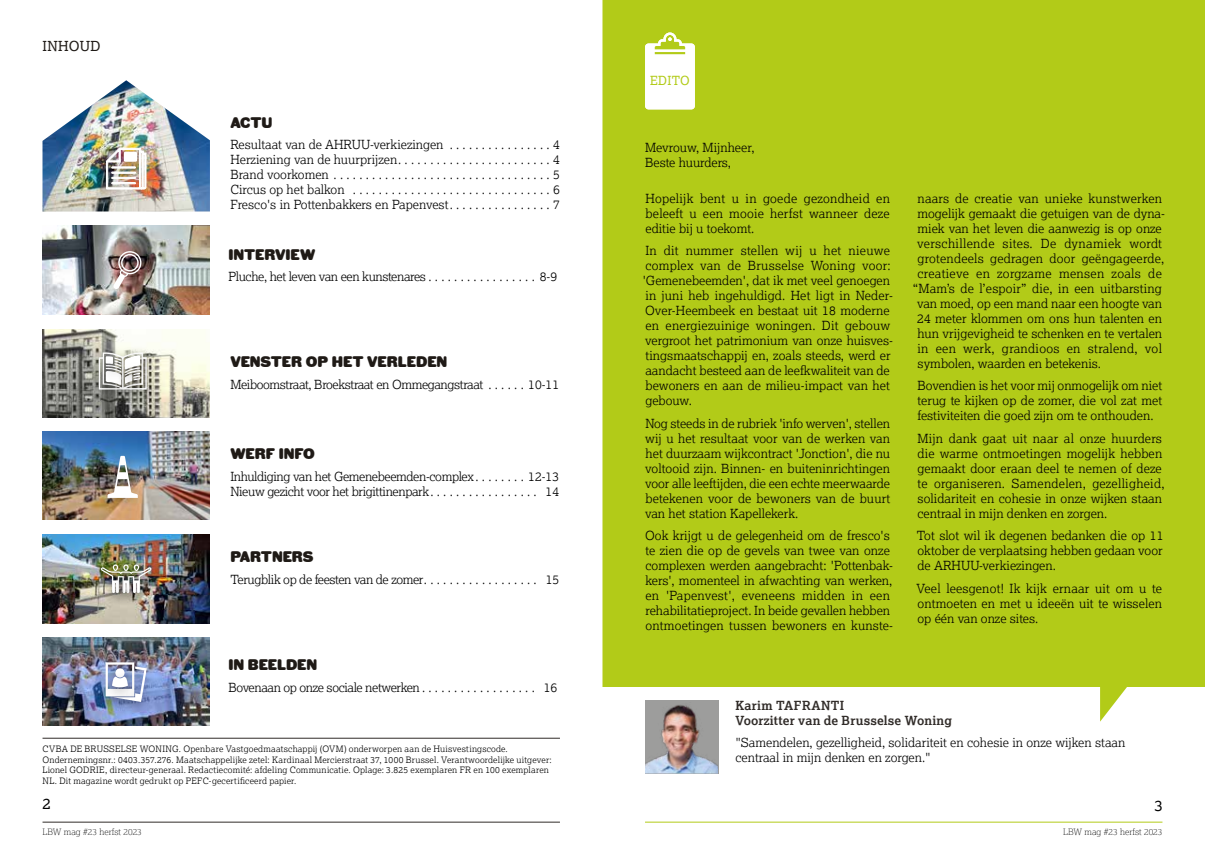
<style>
.page{position:relative;width:1205px;height:865px;background:#fff}
.page>*{position:absolute;margin:0;border:0;box-sizing:border-box;transform-origin:0 0}
.t1{font:15px "HWT Gothic Round";color:#1f1a16}
.t2{font:15px "Lexia";color:#000}
.t3{font:13.75px "Lexia";letter-spacing:.02em;color:#1f1a16}
.t4{font:300 12.5px/15px "Lexia";color:#000}
.t5{font:300 12.5px "Lexia";letter-spacing:-.03em;color:#000}
.t6{font:300 12.5px "Lexia";letter-spacing:.025em;color:#000}
.t7{font:700 12.5px/15px "Lexia";letter-spacing:.015em;color:#312c29}
.t8{font:300 12.5px "Lexia";letter-spacing:.02em;color:#000}
.t9{font:300 12.5px "Lexia";letter-spacing:.03em;color:#000}
.t10{font:12.5px "Lexia";letter-spacing:.02em;color:#b2cb18}
.t11{font:300 8.75px/10.5px "Lexia";letter-spacing:.02em;color:#000}
.t12{font:100 8.75px "Lexia";color:#000}
</style>
<div class="page">
<div style="left:602px;top:0;width:603px;height:721px;background:#b2cb18"></div>
<hr style="left:43px;top:737px;width:517px;height:1px;background:#312c29">
<hr style="left:43px;top:821px;width:517px;height:1px;background:#312c29">
<img style="left:645px;top:700px;width:73px;height:73px">
<img style="left:42px;top:329px;width:168px;height:88px">
<img style="left:43px;top:225px;width:167px;height:89px">
<img style="left:43px;top:637px;width:167px;height:88px">
<img style="left:43px;top:431px;width:167px;height:89px">
<img style="left:43px;top:80px;width:167px;height:131px">
<div style="left:87px;top:345px;width:72px;height:59px;background:#000;opacity:.25"></div>
<div style="left:94px;top:349px;width:30px;height:29px;background:#000;opacity:.25"></div>
<div style="left:94px;top:363px;width:39px;height:36px;background:#000;opacity:.25"></div>
<div style="left:96px;top:360px;width:35px;height:26px;background:#000;opacity:.25"></div>
<div style="left:96px;top:358px;width:36px;height:25px;background:#000;opacity:.25"></div>
<div style="left:105px;top:350px;width:26px;height:24px;background:#000;opacity:.25"></div>
<div style="left:113px;top:367px;width:30px;height:31px;background:#000;opacity:.25"></div>
<div style="left:113px;top:348px;width:39px;height:35px;background:#000;opacity:.25"></div>
<div style="left:115px;top:360px;width:35px;height:26px;background:#000;opacity:.25"></div>
<div style="left:115px;top:363px;width:35px;height:26px;background:#000;opacity:.25"></div>
<div style="left:124px;top:365px;width:26px;height:24px;background:#cac7b8"></div>
<div style="left:124px;top:368px;width:26px;height:23px;background:#000;opacity:.25"></div>
<div style="left:124px;top:371px;width:26px;height:23px;background:#000;opacity:.25"></div>
<svg style="left:99px;top:352px;width:48px;height:37px"></svg>
<div style="left:94px;top:654px;width:63px;height:62px;background:#000;opacity:.25"></div>
<div style="left:94px;top:654px;width:52px;height:57px;background:#000;opacity:.25"></div>
<div style="left:105px;top:661px;width:31px;height:31px;background:#000;opacity:.25"></div>
<div style="left:101px;top:669px;width:38px;height:33px;background:#000;opacity:.25"></div>
<div style="left:106px;top:659px;width:51px;height:57px;background:#000;opacity:.25"></div>
<svg style="left:106px;top:662px;width:41px;height:40px"></svg>
<hr style="left:645px;top:821px;width:517px;height:1px;background:#b2cb18">
<svg style="left:645px;top:32px;width:50px;height:77px"></svg>
<div style="left:103px;top:244px;width:50px;height:60px;background:#000;opacity:.25"></div>
<svg style="left:113px;top:251px;width:28px;height:38px"></svg>
<div style="left:97px;top:448px;width:51px;height:65px;background:#000;opacity:.25"></div>
<svg style="left:107px;top:456px;width:31px;height:42px"></svg>
<img style="left:43px;top:534px;width:167px;height:89px">
<div style="left:102px;top:557px;width:26px;height:28px;background:#000;opacity:.25"></div>
<div style="left:113px;top:557px;width:26px;height:28px;background:#000;opacity:.25"></div>
<div style="left:123px;top:557px;width:26px;height:28px;background:#000;opacity:.25"></div>
<div style="left:90px;top:560px;width:72px;height:48px;background:#000;opacity:.25"></div>
<div style="left:101px;top:573px;width:29px;height:34px;background:#000;opacity:.25"></div>
<div style="left:112px;top:573px;width:29px;height:34px;background:#000;opacity:.25"></div>
<div style="left:122px;top:573px;width:29px;height:34px;background:#000;opacity:.25"></div>
<svg style="left:101px;top:564px;width:51px;height:29px"></svg>
<p class="t3" style="left:43px;top:38px;width:60px">INHOUD</p>
<p class="t1" style="left:230px;top:114px;width:43px">ACTU</p>
<p class="t4" style="left:230px;top:137px;width:215px">Resultaat van de AHRUU-verkiezingen</p>
<p class="t4" style="left:553px;top:137px;width:8px">4</p>
<p class="t4" style="left:230px;top:152px;width:168px">Herziening van de huurprijzen</p>
<p class="t4" style="left:553px;top:152px;width:8px">4</p>
<p class="t4" style="left:230px;top:167px;width:100px">Brand voorkomen</p>
<p class="t4" style="left:553px;top:167px;width:8px">5</p>
<p class="t4" style="left:230px;top:182px;width:116px">Circus op het balkon</p>
<p class="t4" style="left:553px;top:182px;width:8px">6</p>
<p class="t4" style="left:230px;top:197px;width:220px">Fresco's in Pottenbakkers en Papenvest</p>
<p class="t4" style="left:553px;top:197px;width:8px">7</p>
<p class="t1" style="left:228px;top:246px;width:88px">INTERVIEW</p>
<p class="t5" style="left:228px;top:269px;width:202px">Pluche, het leven van een kunstenares.................</p>
<p class="t4" style="left:540px;top:269px;width:19px">8-9</p>
<p class="t1" style="left:230px;top:353px;width:218px">VENSTER OP HET VERLEDEN</p>
<p class="t5" style="left:230px;top:376px;width:259px">Meiboomstraat, Broekstraat en Ommegangstraat ......</p>
<p class="t4" style="left:528px;top:376px;width:32px">10-11</p>
<p class="t1" style="left:230px;top:445px;width:86px">WERF INFO</p>
<p class="t5" style="left:230px;top:468px;width:248px">Inhuldiging van het Gemenebeemden-complex........</p>
<p class="t4" style="left:528px;top:468px;width:32px">12-13</p>
<p class="t5" style="left:230px;top:483px;width:203px">Nieuw gezicht voor het brigittinenpark..................</p>
<p class="t4" style="left:546px;top:483px;width:15px">14</p>
<p class="t1" style="left:230px;top:548px;width:85px">PARTNERS</p>
<p class="t5" style="left:230px;top:571px;width:197px">Terugblik op de feesten van de zomer...................</p>
<p class="t4" style="left:546px;top:571px;width:15px">15</p>
<p class="t1" style="left:228px;top:656px;width:90px">IN BEELDEN</p>
<p class="t5" style="left:228px;top:680px;width:196px">Bovenaan op onze sociale netwerken...................</p>
<p class="t4" style="left:544px;top:680px;width:15px">16</p>
<p class="t11" style="left:43px;top:743px;width:511px">CVBA DE BRUSSELSE WONING. Openbare Vastgoedmaatschappij (OVM) onderworpen aan de Huisvestingscode.<br>Ondernemingsnr.: 0403.357.276. Maatschappelijke zetel: Kardinaal Mercierstraat 37, 1000 Brussel. Verantwoordelijke uitgever:<br>Lionel GODRIE, directeur-generaal. Redactiecomité: afdeling Communicatie. Oplage: 3.825 exemplaren FR en 100 exemplaren NL. Dit magazine wordt gedrukt op PEFC-gecertificeerd papier.</p>
<p class="t10" style="left:650px;top:73px;width:41px">EDITO</p>
<p class="t4" style="left:645px;top:140px;width:111px">Mevrouw, Mijnheer,<br>Beste huurders,</p>
<p class="t4" style="left:645px;top:190px;width:246px;text-align:justify">Hopelijk bent u in goede gezondheid en beleeft u een mooie herfst wanneer deze editie bij u toekomt.</p>
<p class="t4" style="left:643px;top:243px;width:252px">In dit nummer stellen wij u het nieuwe complex van de Brusselse Woning voor: 'Gemenebeemden', dat ik met veel genoegen in juni heb ingehuldigd. Het ligt in Neder-Over-Heembeek en bestaat uit 18 moderne en energiezuinige woningen. Dit gebouw vergroot het patrimonium van onze huisves&shy;tingsmaatschappij en, zoals steeds, werd er aandacht besteed aan de leefkwaliteit van de bewoners en aan de milieu-impact van het gebouw.</p>
<p class="t4" style="left:645px;top:415px;width:247px;text-align:justify">Nog steeds in de rubriek 'info werven', stellen wij u het resultaat voor van de werken van het duurzaam wijkcontract 'Jonction', die nu voltooid zijn. Binnen- en buiteninrichtingen voor alle leeftijden, die een echte meerwaarde betekenen voor de bewoners van de buurt van het station Kapellekerk.</p>
<p class="t4" style="left:645px;top:528px;width:249px">Ook krijgt u de gelegenheid om de fresco's te zien die op de gevels van twee van onze complexen werden aangebracht: 'Pottenbak&shy;kers', momenteel in afwachting van werken, en 'Papenvest', eveneens midden in een rehabilitatieproject. In beide gevallen hebben ontmoetingen tussen bewoners en kunste-</p>
<p class="t4" style="left:917px;top:190px;width:246px">naars de creatie van unieke kunstwerken</p>
<p class="t4" style="left:917px;top:205px;width:249px">mogelijk gemaakt die getuigen van de dyna-</p>
<p class="t4" style="left:917px;top:220px;width:246px">miek van het leven die aanwezig is op onze</p>
<p class="t9" style="left:917px;top:235px;width:246px">verschillende sites. De dynamiek wordt</p>
<p class="t8" style="left:917px;top:250px;width:248px">grotendeels gedragen door geëngageerde,</p>
<p class="t6" style="left:917px;top:265px;width:246px">creatieve en zorgzame mensen zoals de</p>
<p class="t4" style="left:913px;top:280px;width:251px">“Mam’s de l’espoir” die, in een uitbarsting</p>
<p class="t4" style="left:917px;top:295px;width:246px">van moed, op een mand naar een hoogte van</p>
<p class="t4" style="left:917px;top:310px;width:246px">24 meter klommen om ons hun talenten en</p>
<p class="t4" style="left:917px;top:325px;width:246px">hun vrijgevigheid te schenken en te vertalen</p>
<p class="t6" style="left:917px;top:340px;width:246px">in een werk, grandioos en stralend, vol</p>
<p class="t4" style="left:917px;top:355px;width:185px">symbolen, waarden en betekenis.</p>
<p class="t4" style="left:917px;top:378px;width:246px;text-align:justify">Bovendien is het voor mij onmogelijk om niet terug te kijken op de zomer, die vol zat met festiviteiten die goed zijn om te onthouden.</p>
<p class="t4" style="left:917px;top:430px;width:249px">Mijn dank gaat uit naar al onze huurders die warme ontmoetingen mogelijk hebben gemaakt door eraan deel te nemen of deze te organiseren. Samendelen, gezelligheid, solidariteit en cohesie in onze wijken staan centraal in mijn denken en zorgen.</p>
<p class="t4" style="left:916px;top:528px;width:248px;text-align:justify">Tot slot wil ik degenen bedanken die op 11 oktober de verplaatsing hebben gedaan voor de ARHUU-verkiezingen.</p>
<p class="t4" style="left:916px;top:580px;width:247px;text-align:justify">Veel leesgenot! Ik kijk ernaar uit om u te ontmoeten en met u ideeën uit te wisselen op één van onze sites.</p>
<p class="t7" style="left:735px;top:697px;width:218px">Karim TAFRANTI<br>Voorzitter van de Brusselse Woning</p>
<p class="t4" style="left:735px;top:734px;width:391px">"Samendelen, gezelligheid, solidariteit en cohesie in onze wijken staan centraal in mijn denken en zorgen."</p>
<p class="t2" style="left:43px;top:794px;width:10px">2</p>
<p class="t2" style="left:1154px;top:795px;width:10px">3</p>
<p class="t12" style="left:43px;top:826px;width:101px">LBW mag #23 herfst 2023</p>
<p class="t12" style="left:1063px;top:826px;width:101px">LBW mag #23 herfst 2023</p>
</div>
